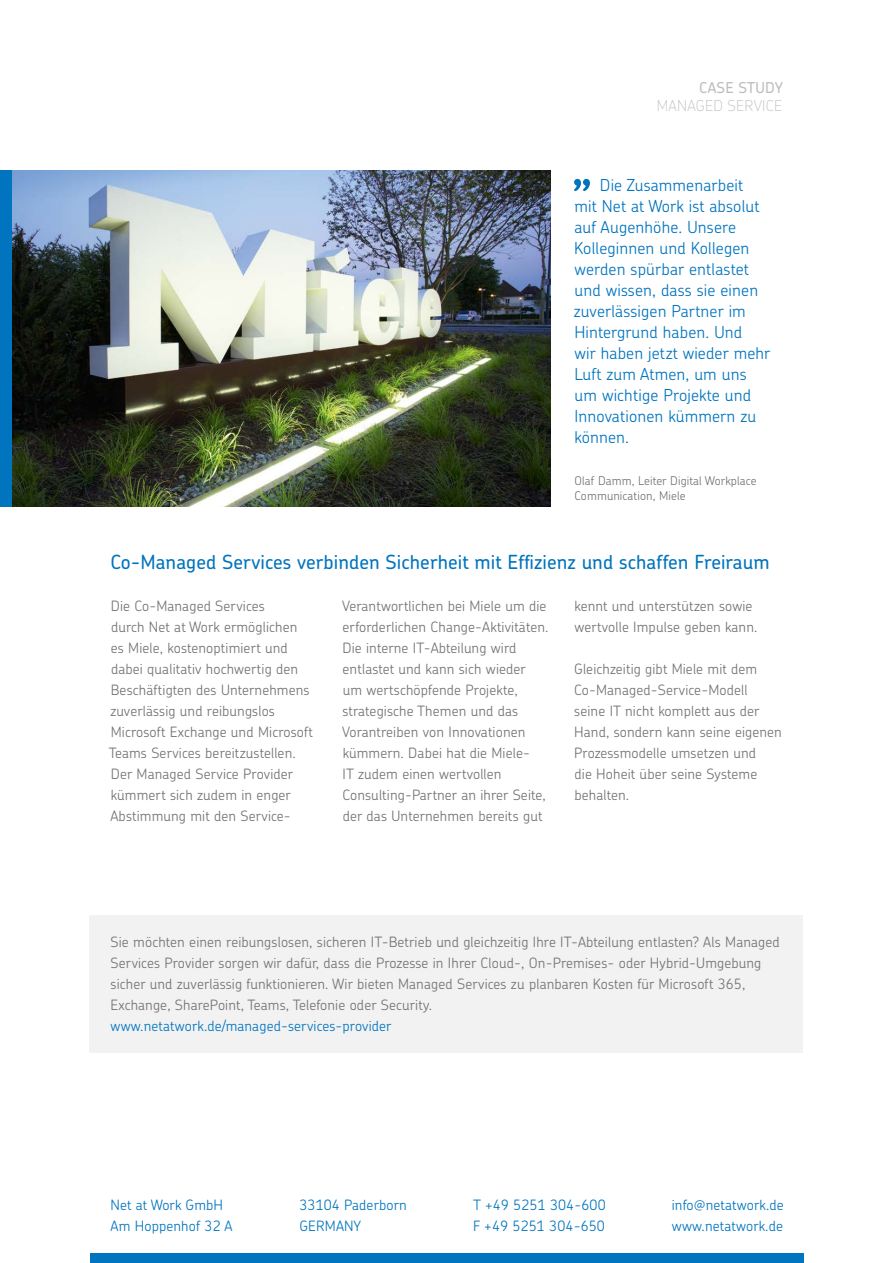
<style>
.page{position:relative;width:893px;height:1263px;background:#fff}
.page>*{position:absolute;margin:0;border:0;box-sizing:border-box;transform-origin:0 0}
.t1{font:500 19.5px "Chevin Pro";letter-spacing:.005em;color:#0074be}
.t2{font:300 16.5px/21px "Chevin Pro";letter-spacing:.01em;color:#0074be}
.t3{font:100 15px "Chevin Pro";letter-spacing:.015em;color:#bdbdbe}
.t4{font:500 15px "Chevin Pro";letter-spacing:.015em;color:#bdbdbe}
.t5{font:300 14.25px/21px "Chevin Pro";letter-spacing:.01em;color:#737272}
.t6{font:300 14.25px/21px "Chevin Pro";letter-spacing:.01em;color:#0074be}
.t7{font:300 12px/15px "Chevin Pro";letter-spacing:.01em;color:#737272}
</style>
<div class="page">
<img style="left:11px;top:170px;width:540px;height:336px">
<div style="left:90px;top:1254px;width:713px;height:9px;background:#0074be"></div>
<div style="left:0;top:170px;width:11px;height:336px;background:#0074be"></div>
<hr style="left:892px;top:170px;width:1px;height:519px;background:#f2f2f2">
<svg style="left:574px;top:179px;width:16px;height:12px"></svg>
<div style="left:90px;top:915px;width:713px;height:137px;background:#f2f2f2"></div>
<p class="t4" style="left:699px;top:77px;width:85px">CASE STUDY</p>
<p class="t3" style="left:657px;top:95px;width:127px">MANAGED SERVICE</p>
<p class="t2" style="left:574px;top:174px;width:198px;text-indent:26px">Die Zusammenarbeit<br>mit Net at Work ist absolut auf Augenhöhe. Unsere<br>Kolleginnen und Kollegen werden spürbar entlastet und wissen, dass sie einen zuverlässigen Partner im<br>Hintergrund haben. Und<br>wir haben jetzt wieder mehr<br>Luft zum Atmen, um uns um wichtige Projekte und<br>Innovationen kümmern zu können.</p>
<p class="t7" style="left:574px;top:473px;width:183px">Olaf Damm, Leiter Digital Workplace<br>Communication, Miele</p>
<h1 class="t1" style="left:110px;top:549px;width:661px">Co-Managed Services verbinden Sicherheit mit Effizienz und schaffen Freiraum</h1>
<p class="t5" style="left:109px;top:595px;width:206px">Die Co-Managed Services<br>durch Net at Work ermöglichen<br>es Miele, kostenoptimiert und dabei qualitativ hochwertig den<br>Beschäftigten des Unternehmens zuverlässig und reibungslos<br>Microsoft Exchange und Microsoft<br>Teams Services bereitzustellen.<br>Der Managed Service Provider kümmert sich zudem in enger<br>Abstimmung mit den Service-</p>
<p class="t5" style="left:342px;top:595px;width:208px">Verantwortlichen bei Miele um die erforderlichen Change-Aktivitäten.<br>Die interne IT-Abteilung wird entlastet und kann sich wieder<br>um wertschöpfende Projekte, strategische Themen und das<br>Vorantreiben von Innovationen kümmern. Dabei hat die Miele-<br>IT zudem einen wertvollen<br>Consulting-Partner an ihrer Seite, der das Unternehmen bereits gut</p>
<p class="t5" style="left:574px;top:595px;width:185px">kennt und unterstützen sowie wertvolle Impulse geben kann.</p>
<p class="t5" style="left:574px;top:658px;width:209px">Gleichzeitig gibt Miele mit dem<br>Co-Managed-Service-Modell seine IT nicht komplett aus der<br>Hand, sondern kann seine eigenen<br>Prozessmodelle umsetzen und<br>die Hoheit über seine Systeme behalten.</p>
<p class="t5" style="left:111px;top:931px;width:671px">Sie möchten einen reibungslosen, sicheren IT-Betrieb und gleichzeitig Ihre IT-Abteilung entlasten? Als Managed Services Provider sorgen wir dafür, dass die Prozesse in Ihrer Cloud-, On-Premises- oder Hybrid-Umgebung sicher und zuverlässig funktionieren. Wir bieten Managed Services zu planbaren Kosten für Microsoft 365, Exchange, SharePoint, Teams, Telefonie oder Security.</p>
<p class="t6" style="left:111px;top:1015px;width:282px">www.netatwork.de/managed-services-provider</p>
<p class="t6" style="left:111px;top:1194px;width:123px">Net at Work GmbH<br>Am Hoppenhof 32 A</p>
<p class="t6" style="left:473px;top:1194px;width:134px">T +49 5251 304-600<br>F +49 5251 304-650</p>
<p class="t6" style="left:299px;top:1194px;width:109px">33104 Paderborn<br>GERMANY</p>
<p class="t6" style="left:672px;top:1194px;width:113px">info@netatwork.de www.netatwork.de</p>
</div>
